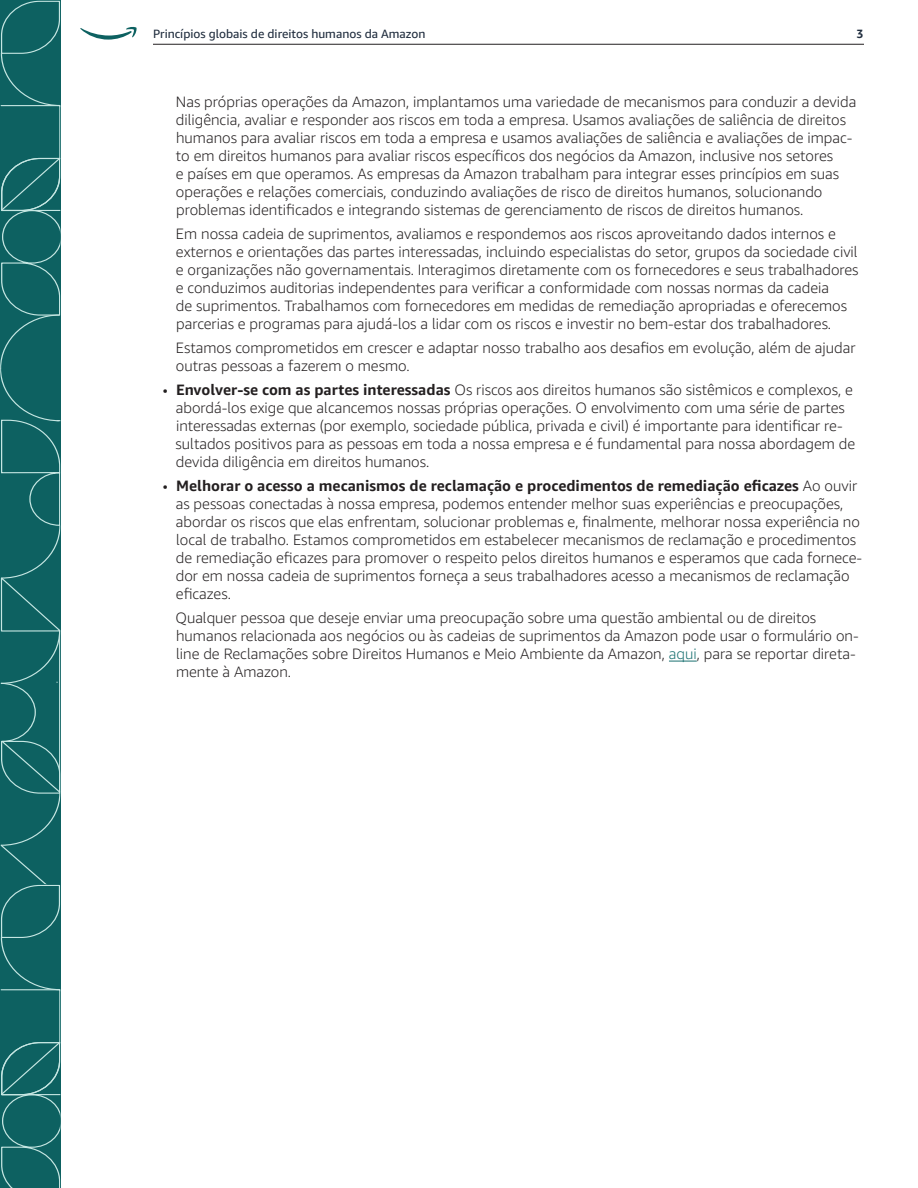
<style>
.page{position:relative;width:918px;height:1188px;background:#fff}
.page>*{position:absolute;margin:0;border:0;box-sizing:border-box;transform-origin:0 0}
.Bullet_List_-_L1_no_bullet{font:300 15px/18px "Amazon Ember";color:#231f20}
.t1{font:12px "Amazon Ember";color:#202d3e}
.t2{font:700 12px "Amazon Ember";color:#202d3e}
.s1{font-weight:700}
.s2{color:#1a7171}
</style>
<div class="page">
<div style="left:0;top:794px;width:60px;height:50px;background:#0d6161"></div>
<svg style="left:0;top:0;width:60px;height:794px;background:#176868"></svg>
<svg style="left:0;top:844px;width:60px;height:344px;background:#156766"></svg>
<hr style="left:153px;top:44px;width:711px;height:1px;background:#231f20">
<svg style="left:80px;top:27px;width:57px;height:13px"></svg>
<svg style="left:669px;top:661px;width:28px;height:1px"></svg>
<p class="t1" style="left:153px;top:26px;width:274px">Princípios globais de direitos humanos da Amazon</p>
<p class="t2" style="left:857px;top:26px;width:9px">3</p>
<p class="Bullet_List_-_L1_no_bullet" style="left:176px;top:93px;width:682px">Nas próprias operações da Amazon, implantamos uma variedade de mecanismos para conduzir a devida diligência, avaliar e responder aos riscos em toda a empresa. Usamos avaliações de saliência de direitos humanos para avaliar riscos em toda a empresa e usamos avaliações de saliência e avaliações de impac&shy;to em direitos humanos para avaliar riscos específicos dos negócios da Amazon, inclusive nos setores<br>e países em que operamos. As empresas da Amazon trabalham para integrar esses princípios em suas operações e relações comerciais, conduzindo avaliações de risco de direitos humanos, solucionando problemas identificados e integrando sistemas de gerenciamento de riscos de direitos humanos.</p>
<p class="Bullet_List_-_L1_no_bullet" style="left:176px;top:225px;width:684px">Em nossa cadeia de suprimentos, avaliamos e respondemos aos riscos aproveitando dados internos e externos e orientações das partes interessadas, incluindo especialistas do setor, grupos da sociedade civil e organizações não governamentais. Interagimos diretamente com os fornecedores e seus trabalhadores e conduzimos auditorias independentes para verificar a conformidade com nossas normas da cadeia<br>de suprimentos. Trabalhamos com fornecedores em medidas de remediação apropriadas e oferecemos parcerias e programas para ajudá-los a lidar com os riscos e investir no bem-estar dos trabalhadores.</p>
<p class="Bullet_List_-_L1_no_bullet" style="left:176px;top:339px;width:681px">Estamos comprometidos em crescer e adaptar nosso trabalho aos desafios em evolução, além de ajudar outras pessoas a fazerem o mesmo.</p>
<p class="Bullet_List_-_L1_no_bullet" style="left:176px;top:381px;width:681px;text-indent:-13px">• <span class="s1">Envolver-se com as partes interessadas</span> Os riscos aos direitos humanos são sistêmicos e complexos, e abordá-los exige que alcancemos nossas próprias operações. O envolvimento com uma série de partes interessadas externas (por exemplo, sociedade pública, privada e civil) é importante para identificar re&shy;sultados positivos para as pessoas em toda a nossa empresa e é fundamental para nossa abordagem de devida diligência em direitos humanos.</p>
<p class="Bullet_List_-_L1_no_bullet" style="left:176px;top:477px;width:688px;text-indent:-13px">• <span class="s1">Melhorar o acesso a mecanismos de reclamação e procedimentos de remediação eficazes</span> Ao ouvir as pessoas conectadas à nossa empresa, podemos entender melhor suas experiências e preocupações, abordar os riscos que elas enfrentam, solucionar problemas e, finalmente, melhorar nossa experiência no local de trabalho. Estamos comprometidos em estabelecer mecanismos de reclamação e procedimentos de remediação eficazes para promover o respeito pelos direitos humanos e esperamos que cada fornece&shy;dor em nossa cadeia de suprimentos forneça a seus trabalhadores acesso a mecanismos de reclamação eficazes.</p>
<p class="Bullet_List_-_L1_no_bullet" style="left:175px;top:609px;width:685px">Qualquer pessoa que deseje enviar uma preocupação sobre uma questão ambiental ou de direitos humanos relacionada aos negócios ou às cadeias de suprimentos da Amazon pode usar o formulário on&shy;line de Reclamações sobre Direitos Humanos e Meio Ambiente da Amazon, <span class="s2">aqui</span>, para se reportar direta&shy;mente à Amazon.</p>
</div>
